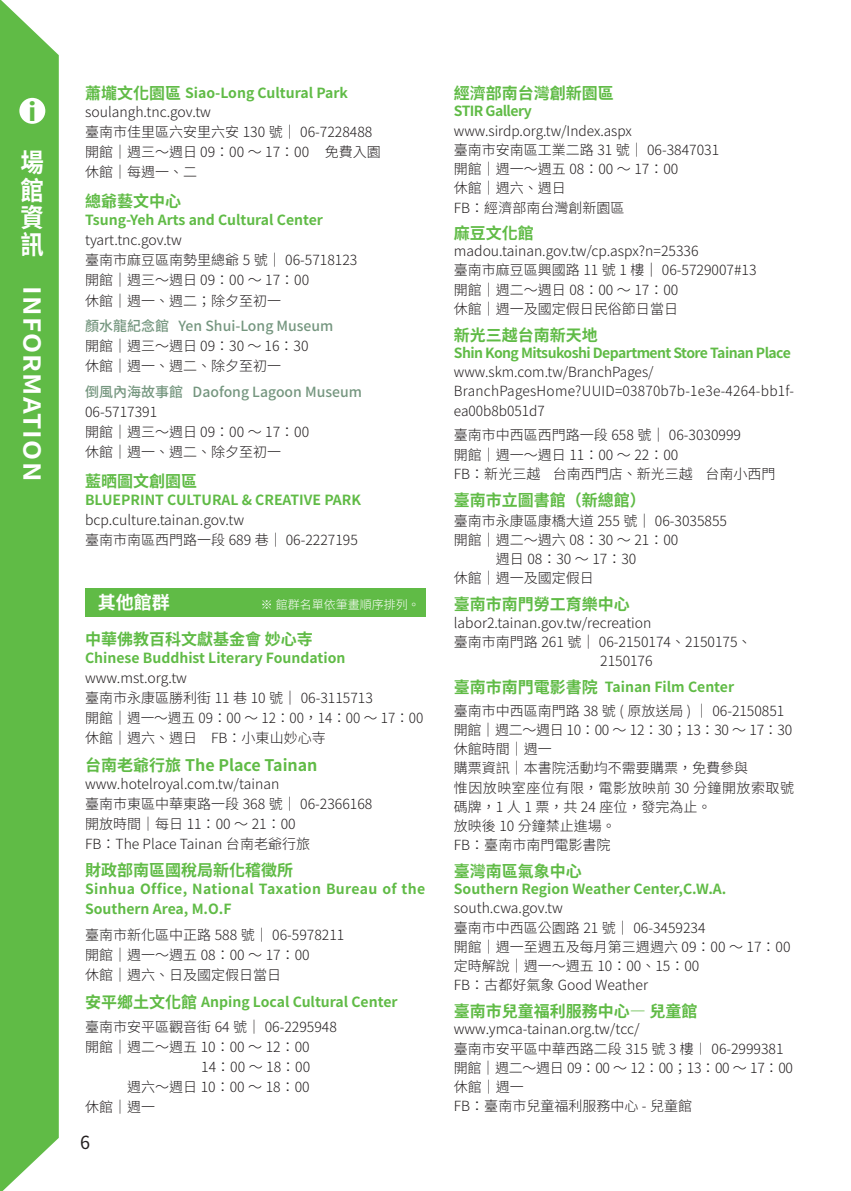
<style>
.page{position:relative;width:851px;height:1191px;background:#fff}
.page>*{position:absolute;margin:0;border:0;box-sizing:border-box;transform-origin:0 0}
.t1{font:700 26px/27.2px "Source Han Sans TC";color:#fff;text-align:justify;scale:.9 1}
.t2{font:800 24px "Source Han Sans TC";color:#60bb46}
.t3{font:700 23.4px "Source Han Sans TC";letter-spacing:.05em;color:#fff;scale:1.11 1}
.t4{font:700 18px "Source Han Sans TC";color:#fff}
.t5{font:18px "Source Han Sans TC";color:#231f20}
.t6{font:700 16px "Source Han Sans TC";color:#60bb46}
.t7{font:300 14px "Source Han Sans TC";color:#231f20}
.t8{font:700 14px "Source Han Sans TC";color:#60bb46}
.t9{font:300 14px "Source Han Sans TC";letter-spacing:-.02em;color:#231f20}
.t10{font:700 14px/20px "Source Han Sans TC";letter-spacing:.025em;color:#60bb46}
.t11{font:300 14px/19.2px "Source Han Sans TC";letter-spacing:.02em;color:#231f20}
.t12{font:700 14px "Source Han Sans TC";letter-spacing:-.04em;color:#60bb46}
.t13{font:500 14px "Source Han Sans TC";color:#75967f}
.t14{font:300 14px/19.2px "Source Han Sans TC";letter-spacing:.035em;color:#231f20}
.t15{font:300 12px "Source Han Sans TC";color:#fff}
.s1{font-size:16px}
.s2{font-weight:400}
</style>
<div class="page">
<div style="left:0;top:0;width:59px;height:1191px;background:#60bb46"></div>
<div style="left:19px;top:98px;width:26px;height:26px;background:#fff;border-radius:50%"></div>
<div style="left:85px;top:588px;width:340px;height:28px;background:#60bb46"></div>
<h2 class="t2" style="left:28px;top:99px;width:9px">i</h2>
<h1 class="t1" style="left:21px;top:150px;width:27px">場館資訊</h1>
<h3 class="t3" style="left:45px;top:286px;width:177px;rotate:90deg">INFORMATION</h3>
<p class="t8" style="left:85px;top:85px;width:264px"><span class="s1">蕭壠文化園區</span> Siao-Long Cultural Park</p>
<p class="t7" style="left:85px;top:104px;width:127px">soulangh.tnc.gov.tw</p>
<p class="t7" style="left:85px;top:124px;width:289px">臺南市佳里區六安里六安 130 號<span class="s2">｜</span> 06-7228488</p>
<p class="t7" style="left:85px;top:144px;width:297px">開館｜週三～週日 09：00 ～ 17：00 免費入園</p>
<p class="t7" style="left:85px;top:164px;width:113px">休館｜每週一、二</p>
<p class="t6" style="left:85px;top:192px;width:97px">總爺藝文中心</p>
<p class="t8" style="left:85px;top:212px;width:239px">Tsung-Yeh Arts and Cultural Center</p>
<p class="t7" style="left:85px;top:232px;width:98px">tyart.tnc.gov.tw</p>
<p class="t7" style="left:85px;top:252px;width:274px">臺南市麻豆區南勢里總爺 5 號<span class="s2">｜</span> 06-5718123</p>
<p class="t7" style="left:85px;top:272px;width:226px">開館｜週三～週日 09：00 ～ 17：00</p>
<p class="t7" style="left:85px;top:292px;width:197px">休館｜週一、週二；除夕至初一</p>
<p class="t13" style="left:85px;top:318px;width:250px">顏水龍紀念館 Yen Shui-Long Museum</p>
<p class="t7" style="left:85px;top:338px;width:225px">開館｜週三～週日 09：30 ～ 16：30</p>
<p class="t7" style="left:85px;top:358px;width:197px">休館｜週一、週二、除夕至初一</p>
<p class="t13" style="left:85px;top:384px;width:278px">倒風內海故事館 Daofong Lagoon Museum</p>
<p class="t7" style="left:85px;top:404px;width:74px">06-5717391</p>
<p class="t7" style="left:85px;top:424px;width:226px">開館｜週三～週日 09：00 ～ 17：00</p>
<p class="t7" style="left:85px;top:444px;width:197px">休館｜週一、週二、除夕至初一</p>
<p class="t6" style="left:85px;top:472px;width:113px">藍晒圖文創園區</p>
<p class="t8" style="left:85px;top:492px;width:277px">BLUEPRINT CULTURAL &amp; CREATIVE PARK</p>
<p class="t7" style="left:85px;top:512px;width:160px">bcp.culture.tainan.gov.tw</p>
<p class="t7" style="left:85px;top:532px;width:274px">臺南市南區西門路一段 689 巷<span class="s2">｜</span> 06-2227195</p>
<p class="t4" style="left:98px;top:592px;width:73px">其他館群</p>
<p class="t15" style="left:261px;top:597px;width:160px">※ 館群名單依筆畫順序排列。</p>
<p class="t6" style="left:85px;top:630px;width:229px">中華佛教百科文獻基金會 妙心寺</p>
<p class="t8" style="left:85px;top:650px;width:262px">Chinese Buddhist Literary Foundation</p>
<p class="t7" style="left:85px;top:670px;width:103px">www.mst.org.tw</p>
<p class="t7" style="left:85px;top:690px;width:289px">臺南市永康區勝利街 11 巷 10 號<span class="s2">｜</span> 06-3115713</p>
<p class="t7" style="left:85px;top:710px;width:340px">開館｜週一～週五 09：00 ～ 12：00，14：00 ～ 17：00</p>
<p class="t7" style="left:85px;top:730px;width:242px">休館｜週六、週日 FB：小東山妙心寺</p>
<p class="t6" style="left:85px;top:755px;width:234px">台南老爺行旅 The Place Tainan</p>
<p class="t7" style="left:85px;top:775px;width:196px">www.hotelroyal.com.tw/tainan</p>
<p class="t7" style="left:85px;top:795px;width:289px">臺南市東區中華東路一段 368 號<span class="s2">｜</span> 06-2366168</p>
<p class="t7" style="left:85px;top:815px;width:212px">開放時間｜每日 11：00 ～ 21：00</p>
<p class="t7" style="left:85px;top:835px;width:226px">FB：The Place Tainan 台南老爺行旅</p>
<p class="t6" style="left:85px;top:861px;width:209px">財政部南區國稅局新化稽徵所</p>
<p class="t10" style="left:85px;top:879px;width:342px">Sinhua Office, National Taxation Bureau of the<br>Southern Area, M.O.F</p>
<p class="t7" style="left:85px;top:927px;width:261px">臺南市新化區中正路 588 號<span class="s2">｜</span> 06-5978211</p>
<p class="t7" style="left:85px;top:947px;width:226px">開館｜週一～週五 08：00 ～ 17：00</p>
<p class="t7" style="left:85px;top:967px;width:197px">休館｜週六、日及國定假日當日</p>
<p class="t8" style="left:85px;top:993px;width:314px"><span class="s1">安平鄉土文化館</span> Anping Local Cultural Center</p>
<p class="t7" style="left:85px;top:1018px;width:253px">臺南市安平區觀音街 64 號｜ 06-2295948</p>
<p class="t7" style="left:85px;top:1038px;width:226px">開館｜週二～週五 10：00 ～ 12：00</p>
<p class="t7" style="left:201px;top:1058px;width:110px">14：00 ～ 18：00</p>
<p class="t7" style="left:127px;top:1078px;width:184px">週六～週日 10：00 ～ 18：00</p>
<p class="t7" style="left:85px;top:1098px;width:71px">休館｜週一</p>
<p class="t5" style="left:80px;top:1132px;width:11px">6</p>
<p class="t6" style="left:454px;top:84px;width:161px">經濟部南台灣創新園區</p>
<p class="t12" style="left:454px;top:103px;width:79px">STIR Gallery</p>
<p class="t7" style="left:454px;top:123px;width:179px">www.sirdp.org.tw/Index.aspx</p>
<p class="t7" style="left:454px;top:141px;width:267px">臺南市安南區工業二路 31 號｜ 06-3847031</p>
<p class="t7" style="left:454px;top:161px;width:226px">開館｜週一～週五 08：00 ～ 17：00</p>
<p class="t7" style="left:454px;top:180px;width:113px">休館｜週六、週日</p>
<p class="t7" style="left:454px;top:200px;width:172px">FB：經濟部南台灣創新園區</p>
<p class="t6" style="left:454px;top:224px;width:81px">麻豆文化館</p>
<p class="t7" style="left:454px;top:243px;width:246px">madou.tainan.gov.tw/cp.aspx?n=25336</p>
<p class="t7" style="left:454px;top:262px;width:304px">臺南市麻豆區興國路 11 號 1 樓<span class="s2">｜</span> 06-5729007#13</p>
<p class="t7" style="left:454px;top:282px;width:226px">開館｜週二～週日 08：00 ～ 17：00</p>
<p class="t7" style="left:454px;top:301px;width:225px">休館｜週一及國定假日民俗節日當日</p>
<p class="t6" style="left:454px;top:326px;width:145px">新光三越台南新天地</p>
<p class="t12" style="left:454px;top:345px;width:338px">Shin Kong Mitsukoshi Department Store Tainan Place</p>
<p class="t7" style="left:454px;top:364px;width:201px">www.skm.com.tw/BranchPages/</p>
<p class="t11" style="left:454px;top:382px;width:342px">BranchPagesHome?UUID=03870b7b-1e3e-4264-bb1f&shy;ea00b8b051d7</p>
<p class="t7" style="left:454px;top:427px;width:289px">臺南市中西區西門路一段 658 號｜ 06-3030999</p>
<p class="t7" style="left:454px;top:446px;width:226px">開館｜週一～週日 11：00 ～ 22：00</p>
<p class="t7" style="left:454px;top:466px;width:323px">FB：新光三越 台南西門店、新光三越 台南小西門</p>
<p class="t6" style="left:454px;top:490px;width:193px">臺南市立圖書館（新總館）</p>
<p class="t7" style="left:454px;top:513px;width:275px">臺南市永康區康橋大道 255 號｜ 06-3035855</p>
<p class="t7" style="left:454px;top:532px;width:226px">開館｜週二～週六 08：30 ～ 21：00</p>
<p class="t7" style="left:496px;top:551px;width:142px">週日 08：30 ～ 17：30</p>
<p class="t7" style="left:454px;top:570px;width:141px">休館｜週一及國定假日</p>
<p class="t6" style="left:454px;top:595px;width:177px">臺南市南門勞工育樂中心</p>
<p class="t7" style="left:454px;top:614px;width:199px">labor2.tainan.gov.tw/recreation</p>
<p class="t7" style="left:454px;top:633px;width:299px">臺南市南門路 261 號｜ 06-2150174、2150175、</p>
<p class="t7" style="left:600px;top:653px;width:54px">2150176</p>
<p class="t8" style="left:454px;top:679px;width:282px"><span class="s1">臺南市南門電影書院</span> Tainan Film Center</p>
<p class="t7" style="left:454px;top:702px;width:332px">臺南市中西區南門路 38 號 ( 原放送局 ) ｜ 06-2150851</p>
<p class="t9" style="left:454px;top:722px;width:340px">開館｜週二～週日 10：00 ～ 12：30；13：30 ～ 17：30</p>
<p class="t7" style="left:454px;top:741px;width:99px">休館時間｜週一</p>
<p class="t7" style="left:454px;top:760px;width:295px">購票資訊｜本書院活動均不需要購票，免費參與</p>
<p class="t14" style="left:454px;top:778px;width:342px">惟因放映室座位有限，電影放映前 30 分鐘開放索取號碼牌，1 人 1 票，共 24 座位，發完為止。</p>
<p class="t7" style="left:454px;top:818px;width:163px">放映後 10 分鐘禁止進場。</p>
<p class="t7" style="left:454px;top:837px;width:158px">FB：臺南市南門電影書院</p>
<p class="t6" style="left:454px;top:862px;width:129px">臺灣南區氣象中心</p>
<p class="t8" style="left:454px;top:881px;width:274px">Southern Region Weather Center,C.W.A.</p>
<p class="t7" style="left:454px;top:900px;width:111px">south.cwa.gov.tw</p>
<p class="t7" style="left:454px;top:919px;width:253px">臺南市中西區公園路 21 號<span class="s2">｜</span> 06-3459234</p>
<p class="t7" style="left:454px;top:938px;width:338px">開館｜週一至週五及每月第三週週六 09：00 ～ 17：00</p>
<p class="t7" style="left:454px;top:958px;width:247px">定時解說｜週一～週五 10：00、15：00</p>
<p class="t7" style="left:454px;top:977px;width:196px">FB：古都好氣象 Good Weather</p>
<p class="t6" style="left:454px;top:1002px;width:245px">臺南市兒童福利服務中心— 兒童館</p>
<p class="t7" style="left:454px;top:1021px;width:187px">www.ymca-tainan.org.tw/tcc/</p>
<p class="t7" style="left:454px;top:1040px;width:331px">臺南市安平區中華西路二段 315 號 3 樓︱ 06-2999381</p>
<p class="t9" style="left:454px;top:1059px;width:340px">開館｜週二～週日 09：00 ～ 12：00；13：00 ～ 17：00</p>
<p class="t7" style="left:454px;top:1079px;width:71px">休館｜週一</p>
<p class="t7" style="left:454px;top:1098px;width:240px">FB：臺南市兒童福利服務中心 - 兒童館</p>
</div>
